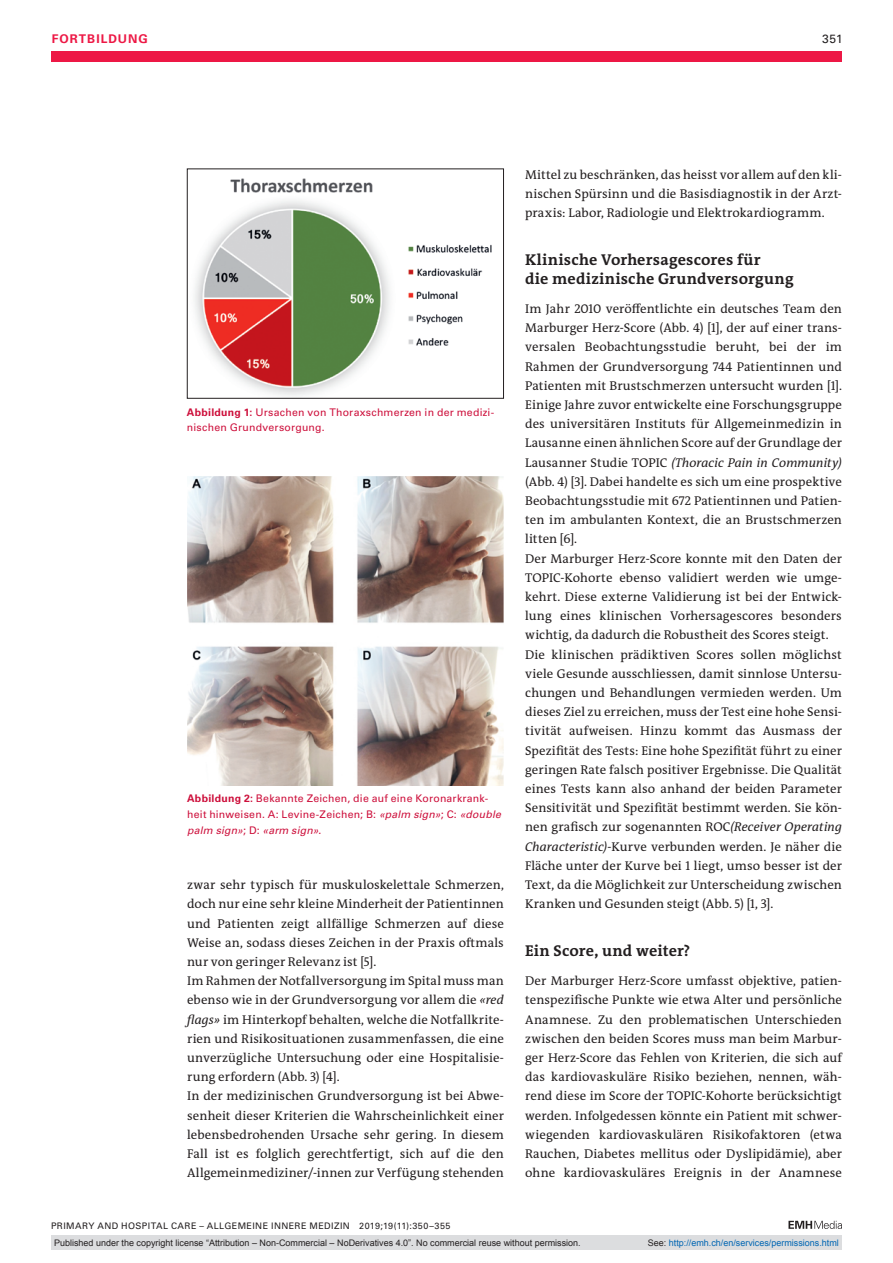
<style>
.page{position:relative;width:893px;height:1263px;background:#fff}
.page>*{position:absolute;margin:0;border:0;box-sizing:border-box;transform-origin:0 0}
.t1{font:700 15.75px/19.2px "The Antiqua B W7";letter-spacing:.015em;color:#231f20}
.t2{font:12.75px/19.2px "The Antiqua B W5 Plain";letter-spacing:.005em;color:#231f20;text-align:justify}
.t3{font:700 12px "Univers LT Std";color:#ed1845}
.t4{font:12px "Univers LT Std";color:#231f20}
.t5{font:10.5px/15.8px "Univers LT Std";letter-spacing:.02em;color:#cd0f3b}
.t6{font:9px "Arial";color:#231f20}
.t7{font:9px "Univers LT Std";letter-spacing:.05em;color:#231f20}
.t8{font:9px "Arial";color:#0166b3}
.s1{font-weight:700}
.s2{font-style:italic}
.s3{color:#231f20}
</style>
<div class="page">
<div style="left:51px;top:51px;width:791px;height:11px;background:#ed1845"></div>
<svg style="left:788px;top:1221px;width:54px;height:8px"></svg>
<img style="left:194px;top:178px;width:298px;height:218px">
<div style="left:187px;top:169px;width:317px;height:229px;border:1px solid #231f20"></div>
<img style="left:187px;top:476px;width:316px;height:310px">
<div style="left:51px;top:1235px;width:791px;height:15px;background:#dcdddf"></div>
<p class="t3" style="left:52px;top:31px;width:18px">Fortbildung</p>
<p class="t4" style="left:822px;top:31px;width:22px">351</p>
<p class="t5" style="left:187px;top:404px;width:308px"><span class="s1">Abbildung 1:</span> Ursachen von Thoraxschmerzen in der medizi&shy;nischen Grundversorgung.</p>
<p class="t5" style="left:187px;top:790px;width:315px"><span class="s1">Abbildung 2:</span> Bekannte Zeichen, die auf eine Koronarkrank&shy;heit hinweisen. A: Levine-Zeichen; B: <span class="s2">«palm sign»</span>; C: <span class="s2">«double palm sign»</span>; D: <span class="s2">«arm sign»</span>.</p>
<p class="t2" style="left:187px;top:875px;width:318px;text-align:left">zwar sehr typisch für muskuloskelettale Schmerzen, doch nur eine sehr kleine Minderheit der Patientinnen und Patienten zeigt allfällige Schmerzen auf diese Weise an, sodass dieses Zeichen in der Praxis oftmals nur von geringer Relevanz ist [5].<br>Im Rahmen der Notfallversorgung im Spital muss man ebenso wie in der Grundversorgung vor allem die <span class="s2">«red flags»</span> im Hinterkopf behalten, welche die Notfallkrite&shy;rien und Risikosituationen zusammenfassen, die eine unverzügliche Untersuchung oder eine Hospitalisie&shy;rung erfordern (Abb. 3) [4].<br>In der medizinischen Grundversorgung ist bei Abwe&shy;senheit dieser Kriterien die Wahrscheinlichkeit einer lebensbedrohenden Ursache sehr gering. In diesem Fall ist es folglich gerechtfertigt, sich auf die den Allgemeinmediziner/-innen zur Verfügung stehenden</p>
<p class="t7" style="left:51px;top:1220px;width:401px">PRIMARY AND HOSPITAL CARE – ALLGEMEINE INNERE MEDIZIN 2019;19(11):350–355</p>
<p class="t2" style="left:525px;top:165px;width:318px">Mittel zu beschränken, das heisst vor allem auf den kli&shy;nischen Spürsinn und die Basisdiagnostik in der Arzt&shy;praxis: Labor, Radiologie und Elektrokardiogramm.</p>
<p class="t1" style="left:525px;top:251px;width:270px">Klinische Vorhersagescores für<br>die medizinische Grundversorgung</p>
<p class="t2" style="left:525px;top:299px;width:318px;text-align:left">Im Jahr 2010 veröffentlichte ein deutsches Team den Marburger Herz-Score (Abb. 4) [1], der auf einer trans&shy;versalen Beobachtungsstudie beruht, bei der im Rahmen der Grundversorgung 744 Patientinnen und Patienten mit Brustschmerzen untersucht wurden [1].<br>Einige Jahre zuvor entwickelte eine Forschungsgruppe des universitären Instituts für Allgemeinmedizin in Lausanne einen ähnlichen Score auf der Grundlage der Lausanner Studie TOPIC <span class="s2">(Thoracic Pain in Community) </span>(Abb. 4) [3]. Dabei handelte es sich um eine prospektive Beobachtungsstudie mit 672 Patientinnen und Patien&shy;ten im ambulanten Kontext, die an Brustschmerzen litten [6].<br>Der Marburger Herz-Score konnte mit den Daten der TOPIC-Kohorte ebenso validiert werden wie umge&shy;kehrt. Diese externe Validierung ist bei der Entwick&shy;lung eines klinischen Vorhersagescores besonders wichtig, da dadurch die Robustheit des Scores steigt.<br>Die klinischen prädiktiven Scores sollen möglichst viele Gesunde ausschliessen, damit sinnlose Untersu&shy;chungen und Behandlungen vermieden werden. Um dieses Ziel zu erreichen, muss der Test eine hohe Sensi&shy;tivität aufweisen. Hinzu kommt das Ausmass der Spezifität des Tests: Eine hohe Spezifität führt zu einer geringen Rate falsch positiver Ergebnisse. Die Qualität eines Tests kann also anhand der beiden Parameter Sensitivität und Spezifität bestimmt werden. Sie kön&shy;nen grafisch zur sogenannten ROC<span class="s2">(Receiver Operating Characteristic)</span>-Kurve verbunden werden. Je näher die Fläche unter der Kurve bei 1 liegt, umso besser ist der Text, da die Möglichkeit zur Unterscheidung zwischen Kranken und Gesunden steigt (Abb. 5) [1, 3].</p>
<p class="t1" style="left:525px;top:943px;width:167px">Ein Score, und weiter?</p>
<p class="t2" style="left:525px;top:971px;width:318px">Der Marburger Herz-Score umfasst objektive, patien&shy;tenspezifische Punkte wie etwa Alter und persönliche Anamnese. Zu den problematischen Unterschieden zwischen den beiden Scores muss man beim Marbur&shy;ger Herz-Score das Fehlen von Kriterien, die sich auf das kardiovaskuläre Risiko beziehen, nennen, wäh&shy;rend diese im Score der TOPIC-Kohorte berücksichtigt werden. Infolgedessen könnte ein Patient mit schwer&shy;wiegenden kardiovaskulären Risikofaktoren (etwa Rauchen, Diabetes mellitus oder Dyslipidämie), aber ohne kardiovaskuläres Ereignis in der Anamnese</p>
<p class="t6" style="left:54px;top:1237px;width:528px">Published under the copyright license “Attribution – Non-Commercial – NoDerivatives 4.0”. No commercial reuse without permission.</p>
<p class="t8" style="left:648px;top:1237px;width:193px"><span class="s3">See:</span> http://emh.ch/en/services/permissions.html</p>
</div>
